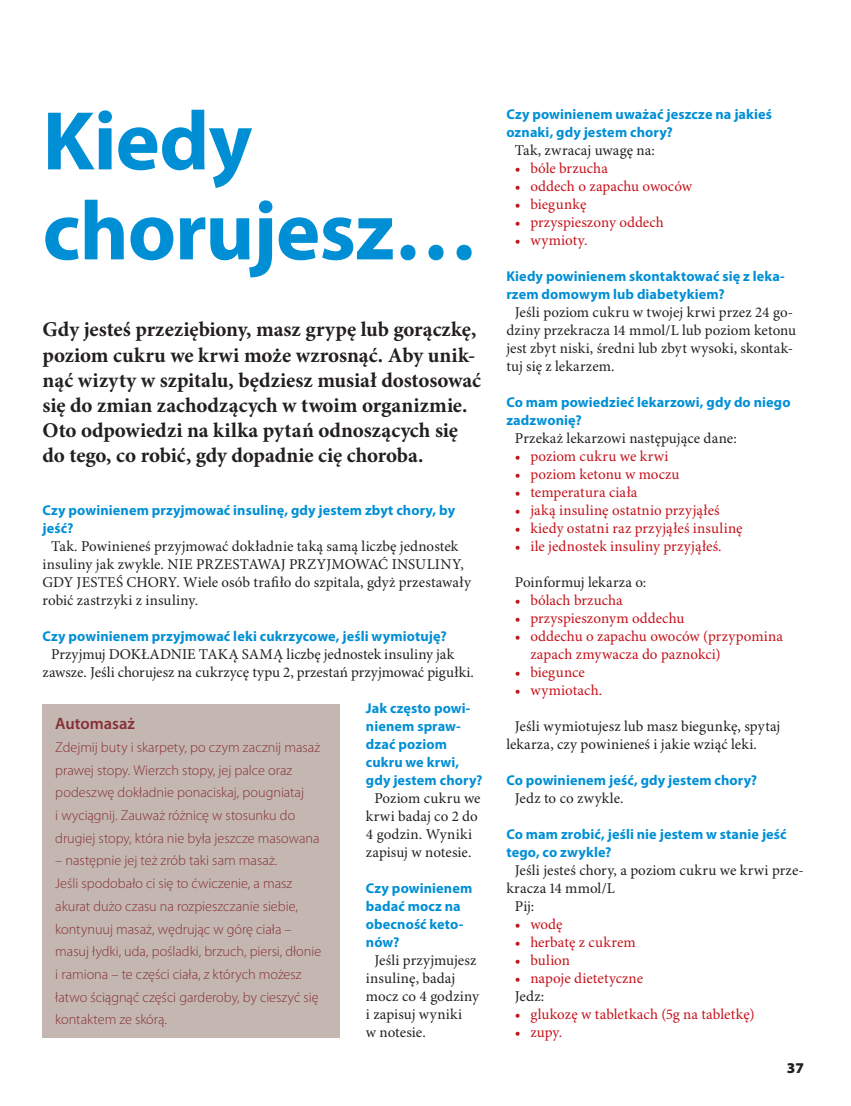
<style>
.page{position:relative;width:851px;height:1106px;background:#fff}
.page>*{position:absolute;margin:0;border:0;box-sizing:border-box;transform-origin:0 0}
.tytul{font:700 84px/90px "Myriad Pro";letter-spacing:-.01em;color:#008fd5}
.lead_kopia{font:700 21px/25.2px "Minion Pro";letter-spacing:-.005em;color:#231f20}
.ramka_kopia_2_copy{font:600 16.5px "Myriad Pro";letter-spacing:-.005em;color:#863034}
.tekst{font:15px/18px "Minion Pro";letter-spacing:.005em;color:#231f20}
.tekst-2{font:15px/18px "Minion Pro";letter-spacing:.005em;color:#c4121a}
.tekst-3{font:15px "Minion Pro";letter-spacing:.025em;color:#c4121a}
.t1{font:900 15px "Myriad Pro";color:#231f20}
.ramka_kopia_2{font:300 14.25px/22.6px "Myriad Pro";color:#863034}
.pytanie_kopia{font:700 14.25px/18px "Myriad Pro";letter-spacing:.01em;color:#008fd5}
</style>
<div class="page">
<div style="left:43px;top:704px;width:297px;height:333px;background:#c4b7b2"></div>
<p class="tytul" style="left:43px;top:93px;width:437px">Kiedy chorujesz…</p>
<p class="lead_kopia" style="left:43px;top:318px;width:440px">Gdy jesteś przeziębiony, masz grypę lub gorączkę, poziom cukru we krwi może wzrosnąć. Aby unik&shy;nąć wizyty w szpitalu, będziesz musiał dostosować się do zmian zachodzących w twoim organizmie.<br>Oto odpowiedzi na kilka pytań odnoszących się do tego, co robić, gdy dopadnie cię choroba.</p>
<p class="pytanie_kopia" style="left:43px;top:501px;width:414px">Czy powinienem przyjmować insulinę, gdy jestem zbyt chory, by jeść?</p>
<p class="tekst" style="left:43px;top:538px;width:430px;text-indent:9px">Tak. Powinieneś przyjmować dokładnie taką samą liczbę jednostek insuliny jak zwykle. NIE PRZESTAWAJ PRZYJMOWAĆ INSULINY, GDY JESTEŚ CHORY. Wiele osób trafiło do szpitala, gdyż przestawały robić zastrzyki z insuliny.</p>
<p class="pytanie_kopia" style="left:43px;top:627px;width:405px">Czy powinienem przyjmować leki cukrzycowe, jeśli wymiotuję?</p>
<p class="tekst" style="left:43px;top:646px;width:433px;text-indent:9px">Przyjmuj DOKŁADNIE TAKĄ SAMĄ liczbę jednostek insuliny jak zawsze. Jeśli chorujesz na cukrzycę typu 2, przestań przyjmować pigułki.</p>
<p class="pytanie_kopia" style="left:366px;top:699px;width:118px">Jak często powi&shy;nienem spraw&shy;dzać poziom cukru we krwi, gdy jestem chory?</p>
<p class="tekst" style="left:366px;top:790px;width:116px;text-indent:9px">Poziom cukru we krwi badaj co 2 do<br>4 godzin. Wyniki zapisuj w notesie.</p>
<p class="pytanie_kopia" style="left:366px;top:879px;width:108px">Czy powinienem badać mocz na obecność keto&shy;nów?</p>
<p class="tekst" style="left:366px;top:952px;width:115px;text-indent:9px">Jeśli przyjmujesz insulinę, badaj mocz co 4 godziny i zapisuj wyniki<br>w notesie.</p>
<p class="ramka_kopia_2_copy" style="left:55px;top:713px;width:81px">Automasaż</p>
<p class="ramka_kopia_2" style="left:55px;top:735px;width:266px">Zdejmij buty i skarpety, po czym zacznij masaż prawej stopy. Wierzch stopy, jej palce oraz podeszwę dokładnie ponaciskaj, pougniataj<br>i wyciągnij. Zauważ różnicę w stosunku do drugiej stopy, która nie była jeszcze masowana</p>
<p class="ramka_kopia_2" style="left:55px;top:849px;width:223px">– następnie jej też zrób taki sam masaż.</p>
<p class="ramka_kopia_2" style="left:55px;top:872px;width:267px">Jeśli spodobało ci się to ćwiczenie, a masz akurat dużo czasu na rozpieszczanie siebie, kontynuuj masaż, wędrując w górę ciała – masuj łydki, uda, pośladki, brzuch, piersi, dłonie i ramiona – te części ciała, z których możesz łatwo ściągnąć części garderoby, by cieszyć się kontaktem ze skórą.</p>
<p class="pytanie_kopia" style="left:506px;top:105px;width:267px">Czy powinienem uważać jeszcze na jakieś oznaki, gdy jestem chory?</p>
<p class="tekst" style="left:514px;top:142px;width:142px">Tak, zwracaj uwagę na:</p>
<p class="tekst-2" style="left:514px;top:160px;width:95px">• bóle brzucha</p>
<p class="tekst-2" style="left:514px;top:178px;width:179px">• oddech o zapachu owoców</p>
<p class="tekst-2" style="left:514px;top:196px;width:73px">• biegunkę</p>
<p class="tekst-2" style="left:514px;top:214px;width:150px">• przyspieszony oddech</p>
<p class="tekst-3" style="left:514px;top:231px;width:74px">• wymioty.</p>
<p class="pytanie_kopia" style="left:506px;top:267px;width:280px">Kiedy powinienem skontaktować się z leka&shy;rzem domowym lub diabetykiem?</p>
<p class="tekst" style="left:506px;top:304px;width:291px;text-indent:9px">Jeśli poziom cukru w twojej krwi przez 24 go&shy;dziny przekracza 14 mmol/L lub poziom ketonu jest zbyt niski, średni lub zbyt wysoki, skontak&shy;tuj się z lekarzem.</p>
<p class="pytanie_kopia" style="left:506px;top:393px;width:286px">Co mam powiedzieć lekarzowi, gdy do niego zadzwonię?</p>
<p class="tekst" style="left:514px;top:430px;width:223px">Przekaż lekarzowi następujące dane:</p>
<p class="tekst-2" style="left:514px;top:448px;width:155px">• poziom cukru we krwi</p>
<p class="tekst-2" style="left:514px;top:466px;width:166px">• poziom ketonu w moczu</p>
<p class="tekst-2" style="left:514px;top:484px;width:124px">• temperatura ciała</p>
<p class="tekst-2" style="left:514px;top:502px;width:206px">• jaką insulinę ostatnio przyjąłeś</p>
<p class="tekst-2" style="left:514px;top:520px;width:229px">• kiedy ostatni raz przyjąłeś insulinę</p>
<p class="tekst-2" style="left:514px;top:538px;width:208px">• ile jednostek insuliny przyjąłeś.</p>
<p class="tekst" style="left:514px;top:574px;width:133px">Poinformuj lekarza o:</p>
<p class="tekst-2" style="left:514px;top:592px;width:109px">• bólach brzucha</p>
<p class="tekst-2" style="left:514px;top:610px;width:171px">• przyspieszonym oddechu</p>
<p class="tekst-2" style="left:530px;top:628px;width:254px;text-indent:-15px">• oddechu o zapachu owoców (przypomina zapach zmywacza do paznokci)</p>
<p class="tekst-2" style="left:514px;top:664px;width:72px">• biegunce</p>
<p class="tekst-2" style="left:514px;top:682px;width:89px">• wymiotach.</p>
<p class="tekst" style="left:506px;top:718px;width:275px;text-indent:9px">Jeśli wymiotujesz lub masz biegunkę, spytaj lekarza, czy powinieneś i jakie wziąć leki.</p>
<p class="pytanie_kopia" style="left:506px;top:771px;width:252px">Co powinienem jeść, gdy jestem chory?</p>
<p class="tekst" style="left:514px;top:790px;width:110px">Jedz to co zwykle.</p>
<p class="pytanie_kopia" style="left:506px;top:825px;width:282px">Co mam zrobić, jeśli nie jestem w stanie jeść tego, co zwykle?</p>
<p class="tekst" style="left:506px;top:862px;width:299px;text-indent:9px">Jeśli jesteś chory, a poziom cukru we krwi prze&shy;kracza 14 mmol/L</p>
<p class="tekst" style="left:514px;top:898px;width:21px">Pij:</p>
<p class="tekst-2" style="left:514px;top:916px;width:49px">• wodę</p>
<p class="tekst-2" style="left:514px;top:934px;width:122px">• herbatę z cukrem</p>
<p class="tekst-2" style="left:514px;top:952px;width:57px">• bulion</p>
<p class="tekst-2" style="left:514px;top:970px;width:130px">• napoje dietetyczne</p>
<p class="tekst" style="left:514px;top:988px;width:31px">Jedz:</p>
<p class="tekst-2" style="left:514px;top:1006px;width:241px">• glukozę w tabletkach (5g na tabletkę)</p>
<p class="tekst-2" style="left:514px;top:1024px;width:49px">• zupy.</p>
<p class="t1" style="left:786px;top:1058px;width:19px">37</p>
</div>
